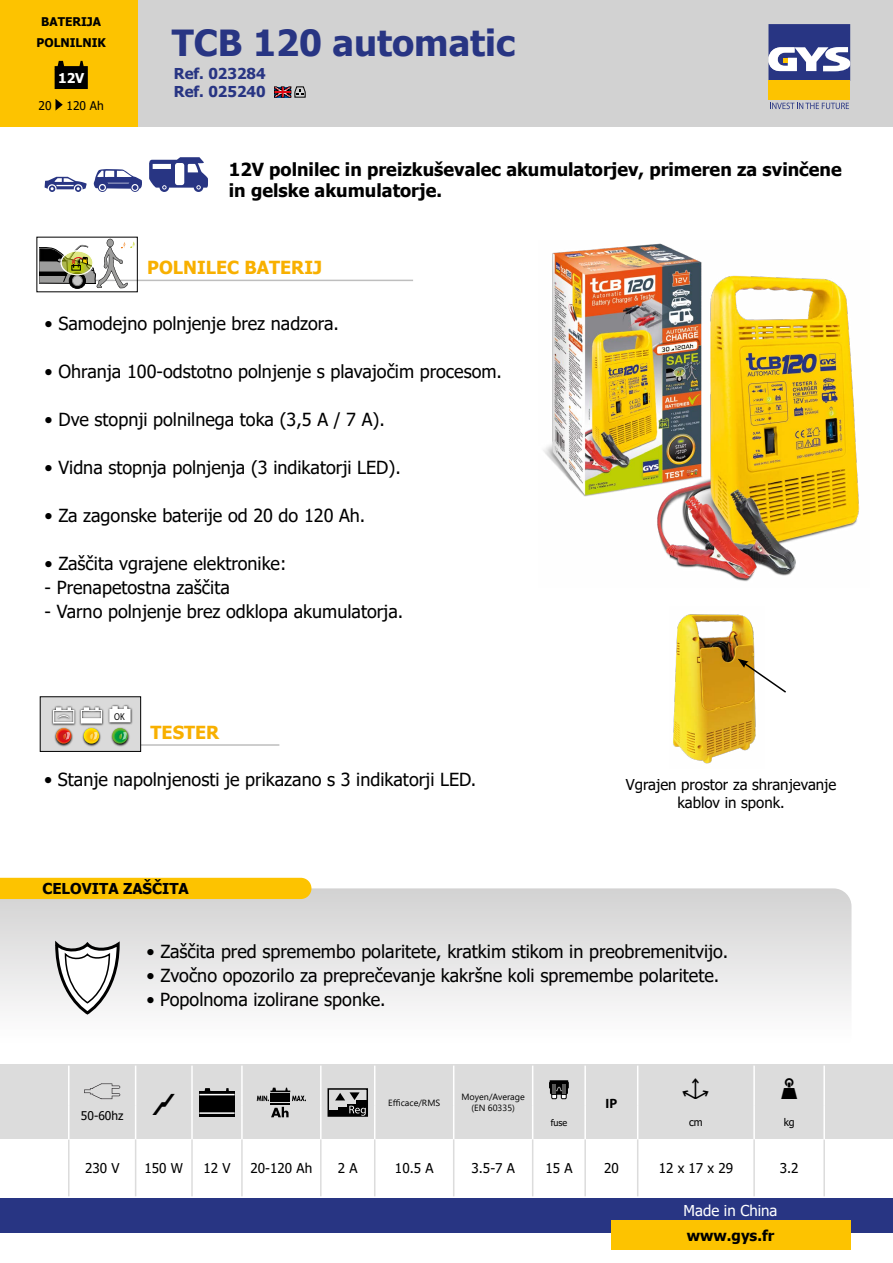
<style>
.page{position:relative;width:893px;height:1263px;background:#fff}
.page>*{position:absolute;margin:0;border:0;box-sizing:border-box;transform-origin:0 0}
.t1{font:700 36px "Tahoma";color:#283583}
.t2{font:18px "Tahoma";color:#000}
.t3{font:700 18px/21px "Tahoma";color:#000}
.t4{font:700 18px "Tahoma";color:#f8b000}
.t5{font:15px/18px "Tahoma";color:#000;text-align:center}
.t6{font:700 15px "Tahoma";color:#000}
.t7{font:700 15px/18px "Tahoma";color:#283583}
.t8{font:15px "Tahoma";color:#fff}
.t9{font:13.5px "Tahoma";color:#000}
.t10{font:700 13.5px "Tahoma";color:#fff}
.t11{font:700 13.5px "Myriad Pro";color:#000}
.t12{font:700 12px/21px "Tahoma";color:#000;text-align:center}
.t13{font:12px "Tahoma";color:#000}
.t14{font:10.5px "Tahoma";color:#000}
.t15{font:700 expanded 10.05px "Swiss 721 BT";color:#000;scale:.85 1}
.t16{font:9px/10.8px "Segoe UI";color:#000;text-align:center}
.t17{font:9px "Tahoma";color:#000}
</style>
<div class="page">
<svg style="left:0;top:888px;width:851px;height:121px"></svg>
<div style="left:0;top:878px;width:311px;height:21px;background:#fdc300"></div>
<svg style="left:54px;top:937px;width:67px;height:78px"></svg>
<div style="left:137px;top:0;width:756px;height:127px;background:#d2d2d2"></div>
<div style="left:0;top:1198px;width:893px;height:34px;background:#283583"></div>
<div style="left:768px;top:81px;width:82px;height:19px;background:#fdc300"></div>
<svg style="left:768px;top:24px;width:82px;height:57px;background:#676ea1"></svg>
<svg style="left:770px;top:103px;width:79px;height:6px"></svg>
<div style="left:0;top:0;width:137px;height:127px;background:#fdc300"></div>
<div style="left:611px;top:1220px;width:239px;height:30px;background:#fdc300"></div>
<img style="left:543px;top:243px;width:317px;height:339px">
<div style="left:0;top:1064px;width:893px;height:75px;background:#dcdcdc"></div>
<svg style="left:136px;top:1139px;width:503px;height:57px"></svg>
<hr style="left:135px;top:1065px;width:1px;height:40px;background:#fff">
<hr style="left:191px;top:1065px;width:2px;height:40px;background:#fff">
<hr style="left:241px;top:1065px;width:2px;height:40px;background:#fff">
<hr style="left:320px;top:1065px;width:2px;height:40px;background:#fff">
<hr style="left:374px;top:1065px;width:1px;height:40px;background:#fff">
<hr style="left:453px;top:1065px;width:1px;height:40px;background:#fff">
<hr style="left:532px;top:1065px;width:1px;height:40px;background:#fff">
<hr style="left:584px;top:1065px;width:2px;height:40px;background:#fff">
<hr style="left:637px;top:1065px;width:1px;height:40px;background:#fff">
<hr style="left:753px;top:1065px;width:2px;height:40px;background:#fff">
<hr style="left:135px;top:1105px;width:1px;height:34px;background:#fff">
<hr style="left:191px;top:1105px;width:2px;height:34px;background:#fff">
<hr style="left:241px;top:1105px;width:2px;height:34px;background:#fff">
<hr style="left:320px;top:1105px;width:2px;height:34px;background:#fff">
<hr style="left:374px;top:1105px;width:1px;height:34px;background:#fff">
<hr style="left:453px;top:1105px;width:1px;height:34px;background:#fff">
<hr style="left:532px;top:1105px;width:1px;height:34px;background:#fff">
<hr style="left:584px;top:1105px;width:2px;height:34px;background:#fff">
<hr style="left:637px;top:1105px;width:1px;height:34px;background:#fff">
<hr style="left:753px;top:1105px;width:2px;height:34px;background:#fff">
<hr style="left:68px;top:1139px;width:2px;height:57px;background:#dcdcdc">
<hr style="left:135px;top:1139px;width:1px;height:57px;background:#dcdcdc">
<hr style="left:191px;top:1139px;width:2px;height:57px;background:#dcdcdc">
<hr style="left:241px;top:1139px;width:2px;height:57px;background:#dcdcdc">
<hr style="left:320px;top:1139px;width:2px;height:57px;background:#dcdcdc">
<hr style="left:374px;top:1139px;width:1px;height:57px;background:#dcdcdc">
<hr style="left:453px;top:1139px;width:1px;height:57px;background:#dcdcdc">
<hr style="left:532px;top:1139px;width:1px;height:57px;background:#dcdcdc">
<hr style="left:584px;top:1139px;width:2px;height:57px;background:#dcdcdc">
<hr style="left:637px;top:1139px;width:1px;height:57px;background:#dcdcdc">
<hr style="left:753px;top:1139px;width:2px;height:57px;background:#dcdcdc">
<hr style="left:68px;top:1065px;width:2px;height:40px;background:#fff">
<hr style="left:68px;top:1105px;width:2px;height:34px;background:#fff">
<hr style="left:823px;top:1139px;width:2px;height:57px;background:#dcdcdc">
<hr style="left:823px;top:1065px;width:2px;height:40px;background:#fff">
<hr style="left:823px;top:1105px;width:2px;height:34px;background:#fff">
<svg style="left:84px;top:1083px;width:36px;height:16px"></svg>
<div style="left:199px;top:1091px;width:36px;height:26px;background:#000"></div>
<hr style="left:199px;top:1112px;width:36px;height:2px;background:#fff">
<hr style="left:199px;top:1094px;width:36px;height:1px;background:#fff">
<svg style="left:204px;top:1088px;width:7px;height:3px"></svg>
<svg style="left:271px;top:1107px;width:18px;height:10px"></svg>
<hr style="left:270px;top:1103px;width:20px;height:2px;background:#000">
<div style="left:270px;top:1093px;width:20px;height:9px;background:#000"></div>
<svg style="left:257px;top:1088px;width:49px;height:13px"></svg>
<div style="left:327px;top:1088px;width:41px;height:29px;border:2px solid #000"></div>
<div style="left:328px;top:1111px;width:10px;height:5px;background:#000"></div>
<div style="left:338px;top:1107px;width:10px;height:9px;background:#000"></div>
<svg style="left:348px;top:1104px;width:9px;height:11px"></svg>
<div style="left:357px;top:1100px;width:10px;height:16px;background:#000"></div>
<svg style="left:349px;top:1106px;width:17px;height:10px"></svg>
<svg style="left:335px;top:1092px;width:25px;height:8px"></svg>
<svg style="left:549px;top:1080px;width:19px;height:19px"></svg>
<img style="left:673px;top:614px;width:83px;height:150px">
<svg style="left:738px;top:659px;width:48px;height:35px"></svg>
<svg style="left:94px;top:169px;width:48px;height:23px"></svg>
<svg style="left:45px;top:177px;width:42px;height:15px"></svg>
<svg style="left:149px;top:157px;width:59px;height:35px"></svg>
<svg style="left:55px;top:61px;width:33px;height:28px"></svg>
<svg style="left:56px;top:99px;width:7px;height:11px"></svg>
<svg style="left:274px;top:86px;width:32px;height:12px"></svg>
<hr style="left:45px;top:280px;width:368px;height:1px;background:#bebebe">
<hr style="left:45px;top:744px;width:234px;height:2px;background:#bebebe">
<div style="left:40px;top:697px;width:101px;height:54px;background:#dadada"></div>
<div style="left:40px;top:696px;width:101px;height:56px;border:1px solid #000"></div>
<img style="left:51px;top:704px;width:82px;height:43px">
<svg style="left:53px;top:707px;width:21px;height:17px"></svg>
<svg style="left:81px;top:707px;width:21px;height:17px"></svg>
<svg style="left:109px;top:706px;width:22px;height:16px"></svg>
<svg style="left:84px;top:728px;width:15px;height:16px"></svg>
<svg style="left:89px;top:732px;width:8px;height:8px"></svg>
<svg style="left:56px;top:728px;width:16px;height:16px"></svg>
<svg style="left:62px;top:732px;width:8px;height:8px"></svg>
<svg style="left:112px;top:728px;width:16px;height:16px"></svg>
<svg style="left:119px;top:732px;width:8px;height:8px"></svg>
<img style="left:44px;top:288px;width:64px;height:5px">
<svg style="left:40px;top:239px;width:95px;height:49px"></svg>
<p class="t12" style="left:37px;top:12px;width:71px">BATERIJA<br>POLNILNIK</p>
<p class="t10" style="left:58px;top:69px;width:28px">12V</p>
<p class="t13" style="left:39px;top:98px;width:67px">20 120 Ah</p>
<h1 class="t1" style="left:172px;top:18px;width:345px">TCB 120 automatic</h1>
<p class="t7" style="left:174px;top:66px;width:93px">Ref. 023284<br>Ref. 025240</p>
<p class="t3" style="left:229px;top:160px;width:614px">12V polnilec in preizkuševalec akumulatorjev, primeren za svinčene in gelske akumulatorje.</p>
<p class="t4" style="left:147px;top:255px;width:176px">POLNILEC BATERIJ</p>
<p class="t2" style="left:45px;top:311px;width:296px">• Samodejno polnjenje brez nadzora.</p>
<p class="t2" style="left:45px;top:359px;width:459px">• Ohranja 100-odstotno polnjenje s plavajočim procesom.</p>
<p class="t2" style="left:45px;top:407px;width:342px">• Dve stopnji polnilnega toka (3,5 A / 7 A).</p>
<p class="t2" style="left:45px;top:455px;width:358px">• Vidna stopnja polnjenja (3 indikatorji LED).</p>
<p class="t2" style="left:45px;top:503px;width:322px">• Za zagonske baterije od 20 do 120 Ah.</p>
<p class="t2" style="left:45px;top:551px;width:243px">• Zaščita vgrajene elektronike:</p>
<p class="t2" style="left:45px;top:575px;width:187px">- Prenapetostna zaščita</p>
<p class="t2" style="left:45px;top:599px;width:360px">- Varno polnjenje brez odklopa akumulatorja.</p>
<p class="t15" style="left:114px;top:710px;width:14px">OK</p>
<p class="t4" style="left:151px;top:720px;width:70px">TESTER</p>
<p class="t2" style="left:44px;top:767px;width:434px">• Stanje napolnjenosti je prikazano s 3 indikatorji LED.</p>
<p class="t6" style="left:42px;top:878px;width:148px">CELOVITA ZAŠČITA</p>
<p class="t5" style="left:626px;top:777px;width:212px">Vgrajen prostor za shranjevanje kablov in sponk.</p>
<p class="t2" style="left:147px;top:940px;width:583px">• Zaščita pred spremembo polaritete, kratkim stikom in preobremenitvijo.</p>
<p class="t2" style="left:147px;top:964px;width:574px">• Zvočno opozorilo za preprečevanje kakršne koli spremembe polaritete.</p>
<p class="t2" style="left:146px;top:988px;width:241px">• Popolnoma izolirane sponke.</p>
<p class="t13" style="left:81px;top:1108px;width:44px">50-60hz</p>
<p class="t16" style="left:388px;top:1096px;width:53px">Efficace/RMS</p>
<p class="t16" style="left:461px;top:1091px;width:65px">Moyen/Average (EN 60335)</p>
<p class="t11" style="left:606px;top:1094px;width:13px">IP</p>
<p class="t17" style="left:551px;top:1116px;width:18px">fuse</p>
<p class="t14" style="left:689px;top:1115px;width:15px">cm</p>
<p class="t14" style="left:784px;top:1115px;width:13px">kg</p>
<p class="t9" style="left:85px;top:1159px;width:36px">230 V</p>
<p class="t9" style="left:145px;top:1159px;width:40px">150 W</p>
<p class="t9" style="left:203px;top:1159px;width:29px">12 V</p>
<p class="t9" style="left:251px;top:1159px;width:63px">20-120 Ah</p>
<p class="t9" style="left:338px;top:1159px;width:21px">2 A</p>
<p class="t9" style="left:395px;top:1159px;width:40px">10.5 A</p>
<p class="t9" style="left:471px;top:1159px;width:45px">3.5-7 A</p>
<p class="t9" style="left:545px;top:1159px;width:29px">15 A</p>
<p class="t9" style="left:604px;top:1159px;width:16px">20</p>
<p class="t9" style="left:659px;top:1159px;width:76px">12 x 17 x 29</p>
<p class="t9" style="left:780px;top:1159px;width:20px">3.2</p>
<p class="t8" style="left:684px;top:1200px;width:95px">Made in China</p>
<p class="t6" style="left:687px;top:1225px;width:89px">www.gys.fr</p>
</div>
